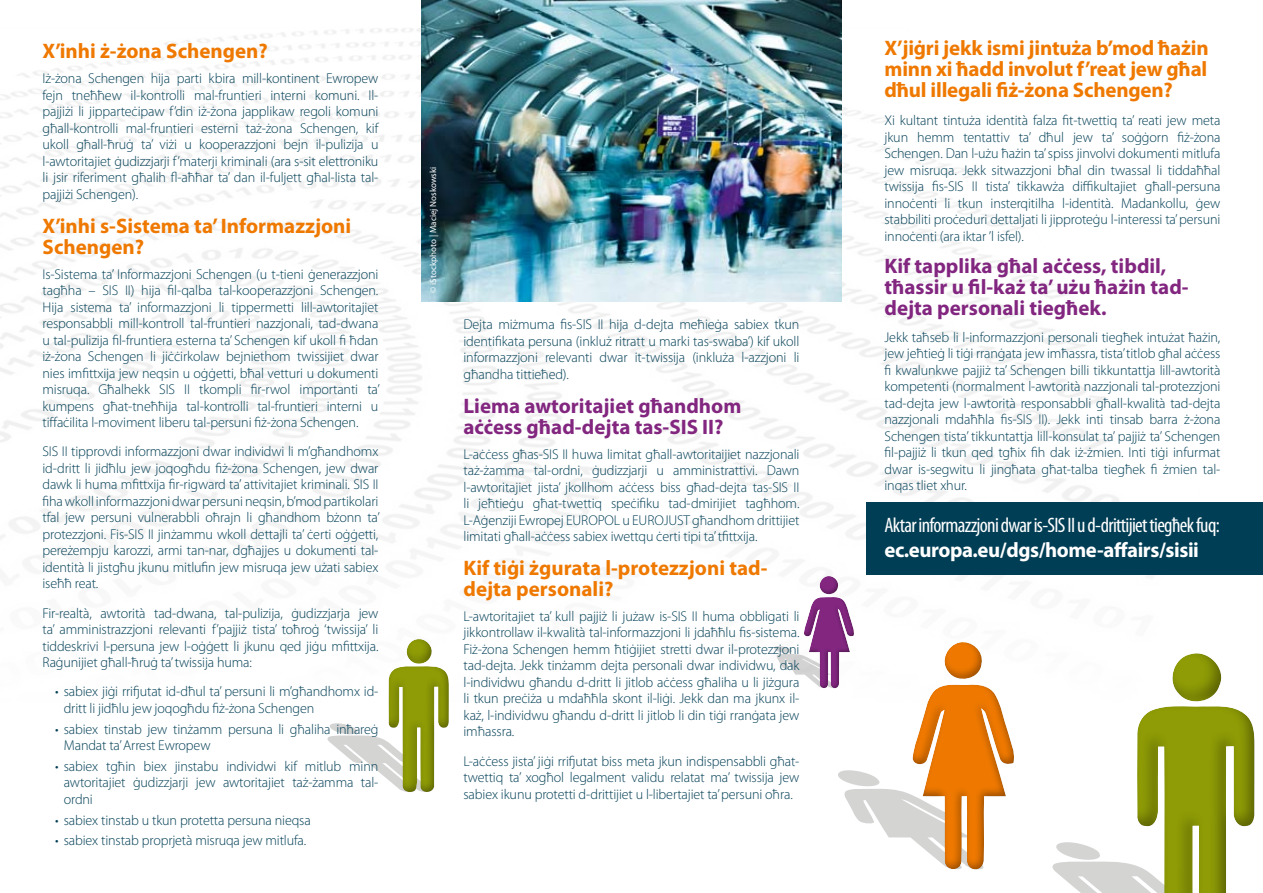
<style>
.page{position:relative;width:1263px;height:893px;background:#fff}
.page>*{position:absolute;margin:0;border:0;box-sizing:border-box;transform-origin:0 0}
.t1{font:700 21px/21px "Myriad Pro";color:#ef7900}
.t2{font:700 21px/21px "Myriad Pro";color:#822680}
.t3{font:condensed 21px "Myriad Pro";letter-spacing:-.03em;color:#fff}
.t4{font:700 21px "Myriad Pro";letter-spacing:-.02em;color:#fff}
.t5{font:300 14.25px/16.5px "Myriad Pro";letter-spacing:-.01em;color:#003e55;text-align:justify}
.t6{font:9px "Myriad Pro";color:#fff}
</style>
<div class="page">
<img style="left:0;top:28px;width:1255px;height:789px">
<svg style="left:1041px;top:651px;width:93px;height:242px"></svg>
<div style="left:1134px;top:651px;width:120px;height:242px;background:#1a1a18;opacity:.4"></div>
<svg style="left:321px;top:638px;width:65px;height:155px"></svg>
<div style="left:386px;top:638px;width:63px;height:155px;background:#1a1a18;opacity:.4"></div>
<svg style="left:766px;top:575px;width:254px;height:295px"></svg>
<div style="left:804px;top:575px;width:51px;height:114px;background:#1a1a18;opacity:.4"></div>
<img style="left:421px;top:0;width:421px;height:301px">
<div style="left:866px;top:502px;width:397px;height:73px;background:#003e55"></div>
<h1 class="t1" style="left:43px;top:40px;width:227px">X’inhi ż-żona Schengen?</h1>
<p class="t5" style="left:43px;top:70px;width:337px">Iż-żona Schengen hija parti kbira mill-kontinent Ewropew fejn tneħħew il-kontrolli mal-fruntieri interni komuni. Il&shy;pajjiżi li jipparteċipaw f’din iż-żona japplikaw regoli komuni għall-kontrolli mal-fruntieri esterni taż-żona Schengen, kif ukoll għall-ħruġ ta’ viżi u kooperazzjoni bejn il-pulizija u l-awtoritajiet ġudizzjarji f’materji kriminali (ara s-sit elettroniku li jsir riferiment għalih fl-aħħar ta’ dan il-fuljett għal-lista tal&shy;pajjiżi Schengen).</p>
<h1 class="t1" style="left:43px;top:214px;width:310px">X’inhi s-Sistema ta’ Informazzjoni<br>Schengen?</h1>
<p class="t5" style="left:43px;top:265px;width:339px">Is-Sistema ta’ Informazzjoni Schengen (u t-tieni ġenerazzjoni tagħha – SIS II) hija fil-qalba tal-kooperazzjoni Schengen.<br>Hija sistema ta’ informazzjoni li tippermetti lill-awtoritajiet responsabbli mill-kontroll tal-fruntieri nazzjonali, tad-dwana u tal-pulizija fil-fruntiera esterna ta’ Schengen kif ukoll fi ħdan iż-żona Schengen li jiċċirkolaw bejniethom twissijiet dwar nies imfittxija jew neqsin u oġġetti, bħal vetturi u dokumenti misruqa. Għalhekk SIS II tkompli fir-rwol importanti ta’ kumpens għat-tneħħija tal-kontrolli tal-fruntieri interni u tiffaċilita l-moviment liberu tal-persuni fiż-żona Schengen.</p>
<p class="t5" style="left:43px;top:443px;width:339px">SIS II tipprovdi informazzjoni dwar individwi li m’għandhomx id-dritt li jidħlu jew joqogħdu fiż-żona Schengen, jew dwar dawk li huma mfittxija fir-rigward ta’ attivitajiet kriminali. SIS II fiha wkoll informazzjoni dwar persuni neqsin, b’mod partikolari tfal jew persuni vulnerabbli oħrajn li għandhom bżonn ta’ protezzjoni. Fis-SIS II jinżammu wkoll dettajli ta’ ċerti oġġetti, pereżempju karozzi, armi tan-nar, dgħajjes u dokumenti tal&shy;identità li jistgħu jkunu mitlufin jew misruqa jew użati sabiex iseħħ reat.</p>
<p class="t5" style="left:43px;top:604px;width:337px">Fir-realtà, awtorità tad-dwana, tal-pulizija, ġudizzjarja jew ta’ amministrazzjoni relevanti f’pajjiż tista’ toħroġ ‘twissija’ li tiddeskrivi l-persuna jew l-oġġett li jkunu qed jiġu mfittxija.<br>Raġunijiet għall-ħruġ ta’ twissija huma:</p>
<p class="t5" style="left:64px;top:683px;width:316px;text-indent:-9px">• sabiex jiġi rrifjutat id-dħul ta’ persuni li m’għandhomx id&shy;dritt li jidħlu jew joqogħdu fiż-żona Schengen</p>
<p class="t5" style="left:64px;top:720px;width:316px;text-indent:-9px">• sabiex tinstab jew tinżamm persuna li għaliha inħareġ<br>Mandat ta’ Arrest Ewropew</p>
<p class="t5" style="left:64px;top:758px;width:316px;text-indent:-9px">• sabiex tgħin biex jinstabu individwi kif mitlub minn awtoritajiet ġudizzjarji jew awtoritajiet taż-żamma tal&shy;ordni</p>
<p class="t5" style="left:55px;top:811px;width:257px">• sabiex tinstab u tkun protetta persuna nieqsa</p>
<p class="t5" style="left:55px;top:832px;width:253px">• sabiex tinstab proprjetà misruqa jew mitlufa.</p>
<p class="t6" style="left:428px;top:293px;width:128px;rotate:-90deg">© iStockphoto | Maciej Noskowski</p>
<p class="t5" style="left:463px;top:316px;width:337px">Dejta miżmuma fis-SIS II hija d-dejta meħieġa sabiex tkun identifikata persuna (inkluż ritratt u marki tas-swaba’) kif ukoll informazzjoni relevanti dwar it-twissija (inkluża l-azzjoni li għandha tittieħed).</p>
<h1 class="t2" style="left:463px;top:394px;width:279px">Liema awtoritajiet għandhom aċċess għad-dejta tas-SIS II ?</h1>
<p class="t5" style="left:463px;top:445px;width:337px">L-aċċess għas-SIS II huwa limitat għall-awtoritaijiet nazzjonali taż-żamma tal-ordni, ġudizzjarji u amministrattivi. Dawn l-awtoritajiet jista’ jkollhom aċċess biss għad-dejta tas-SIS II li jeħtieġu għat-twettiq speċifiku tad-dmirijiet tagħhom.<br>L-Aġenziji Ewropej EUROPOL u EUROJUST għandhom drittijiet limitati għall-aċċess sabiex iwettqu ċerti tipi ta’ tfittxija.</p>
<h1 class="t1" style="left:463px;top:556px;width:305px">Kif tiġi żgurata l-protezzjoni tad&shy;dejta personali?</h1>
<p class="t5" style="left:463px;top:608px;width:337px">L-awtoritajiet ta’ kull pajjiż li jużaw is-SIS II huma obbligati li jikkontrollaw il-kwalità tal-informazzjoni li jdaħħlu fis-sistema.<br>Fiż-żona Schengen hemm ħtiġijiet stretti dwar il-protezzjoni tad-dejta. Jekk tinżamm dejta personali dwar individwu, dak l-individwu għandu d-dritt li jitlob aċċess għaliha u li jiżgura li tkun preċiża u mdaħħla skont il-liġi. Jekk dan ma jkunx il&shy;każ, l-individwu għandu d-dritt li jitlob li din tiġi rranġata jew imħassra.</p>
<p class="t5" style="left:463px;top:752px;width:337px">L-aċċess jista’ jiġi rrifjutat biss meta jkun indispensabbli għat&shy;twettiq ta’ xogħol legalment validu relatat ma’ twissija jew sabiex ikunu protetti d-drittijiet u l-libertajiet ta’ persuni oħra.</p>
<h1 class="t1" style="left:884px;top:37px;width:326px;text-align:justify">X’jiġri jekk ismi jintuża b’mod ħażin minn xi ħadd involut f’reat jew għal dħul illegali fiż-żona Schengen?</h1>
<p class="t5" style="left:884px;top:112px;width:337px">Xi kultant tintuża identità falza fit-twettiq ta’ reati jew meta jkun hemm tentattiv ta’ dħul jew ta’ soġġorn fiż-żona Schengen. Dan l-użu ħażin ta’ spiss jinvolvi dokumenti mitlufa jew misruqa. Jekk sitwazzjoni bħal din twassal li tiddaħħal twissija fis-SIS II tista’ tikkawża diffikultajiet għall-persuna innoċenti li tkun insterqitilha l-identità. Madankollu, ġew stabbiliti proċeduri dettaljati li jipproteġu l-interessi ta’ persuni innoċenti (ara iktar ’l isfel).</p>
<h1 class="t2" style="left:884px;top:255px;width:306px">Kif tapplika għal aċċess, tibdil, tħassir u fil-każ ta’ użu ħażin tad&shy;dejta personali tiegħek.</h1>
<p class="t5" style="left:884px;top:328px;width:337px">Jekk taħseb li l-informazzjoni personali tiegħek intużat ħażin, jew jeħtieġ li tiġi rranġata jew imħassra, tista’ titlob għal aċċess fi kwalunkwe pajjiż ta’ Schengen billi tikkuntattja lill-awtorità kompetenti (normalment l-awtorità nazzjonali tal-protezzjoni tad-dejta jew l-awtorità responsabbli għall-kwalità tad-dejta nazzjonali mdaħħla fis-SIS II). Jekk inti tinsab barra ż-żona Schengen tista’ tikkuntattja lill-konsulat ta’ pajjiż ta’ Schengen fil-pajjiż li tkun qed tgħix fih dak iż-żmien. Inti tiġi infurmat dwar is-segwitu li jingħata għat-talba tiegħek fi żmien tal&shy;inqas tliet xhur.</p>
<h1 class="t3" style="left:884px;top:513px;width:337px">Aktar informazzjoni dwar is-SIS II u d-drittijiet tiegħek fuq:</h1>
<h1 class="t4" style="left:884px;top:537px;width:316px">ec.europa.eu/dgs/home-affairs/sisii</h1>
</div>
